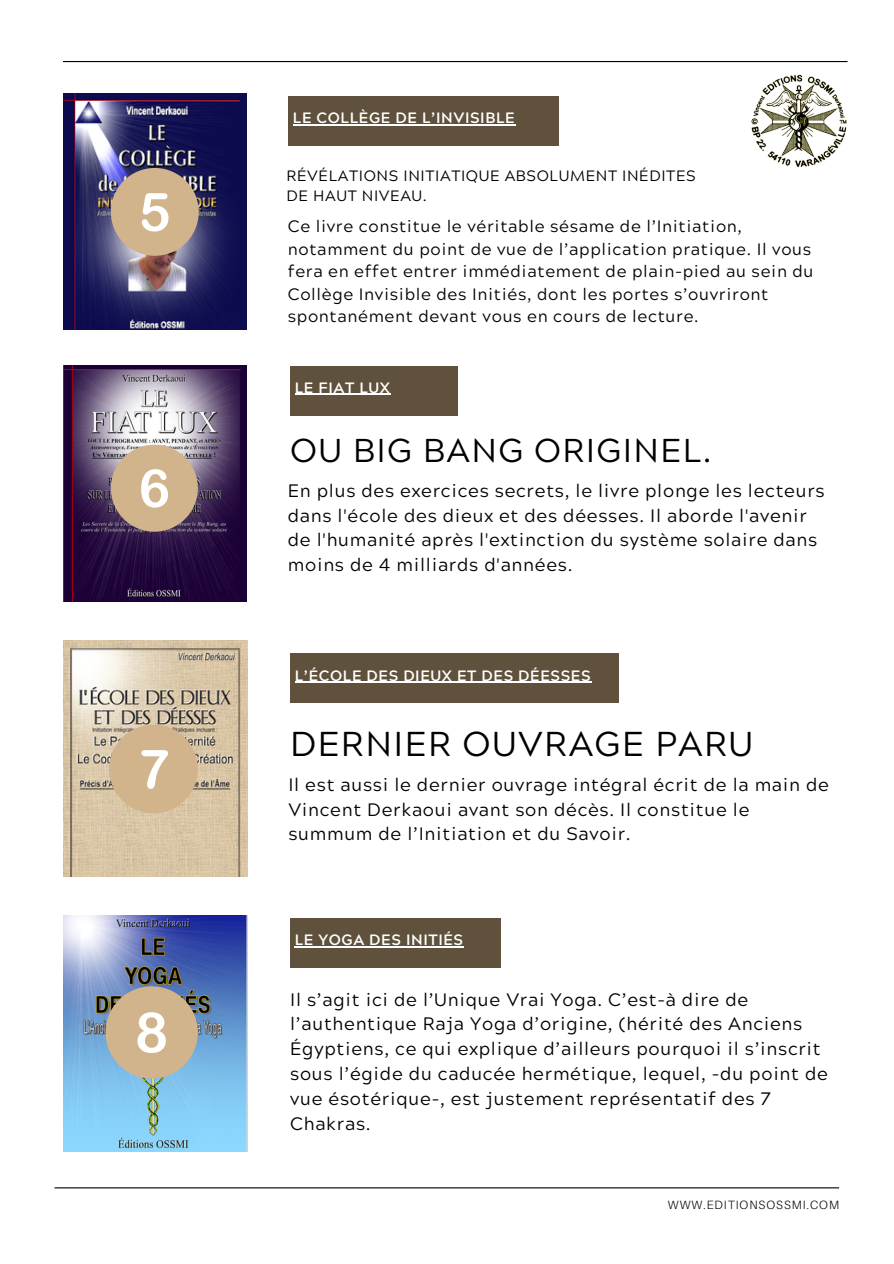
<style>
.page{position:relative;width:894px;height:1264px;background:#fff}
.page>*{position:absolute;margin:0;border:0;box-sizing:border-box;transform-origin:0 0}
.t1{font:34.5px "Acherus Grotesque";letter-spacing:.04em;color:#000}
.t2{font:33px "Acherus Grotesque";letter-spacing:.04em;color:#000}
.t3{font:18px/24.8px "Acherus Grotesque";letter-spacing:.04em;color:#000}
.t4{font:16.5px/22.5px "Acherus Grotesque";letter-spacing:.04em;color:#000}
.t5{font:700 15px "Acherus Grotesque";letter-spacing:.04em;color:#fff}
.t6{font:15px/20.2px "Acherus Grotesque";letter-spacing:.04em;color:#000}
.t7{font:300 12px "Aileron";letter-spacing:.08em;color:#000}
</style>
<div class="page">
<hr style="left:63px;top:61px;width:784px;height:1px;background:#000">
<hr style="left:55px;top:1187px;width:783px;height:1px;background:#000">
<img style="left:63px;top:94px;width:183px;height:236px">
<img style="left:63px;top:365px;width:183px;height:237px">
<img style="left:63px;top:640px;width:184px;height:236px">
<div style="left:288px;top:96px;width:271px;height:50px;background:#5f513c"></div>
<hr style="left:293px;top:125px;width:222px;height:1px;background:#fff">
<div style="left:290px;top:365px;width:167px;height:50px;background:#5f513c"></div>
<hr style="left:294px;top:394px;width:96px;height:1px;background:#fff">
<div style="left:290px;top:653px;width:328px;height:50px;background:#5f513c"></div>
<hr style="left:294px;top:681px;width:297px;height:1px;background:#fff">
<img style="left:63px;top:915px;width:184px;height:236px">
<div style="left:290px;top:918px;width:210px;height:50px;background:#5f513c"></div>
<hr style="left:294px;top:946px;width:169px;height:1px;background:#fff">
<img style="left:751px;top:74px;width:96px;height:93px">
<div style="left:111px;top:168px;width:88px;height:88px;background:#d2b48c;border-radius:50%"></div>
<svg style="left:142px;top:193px;width:26px;height:38px"></svg>
<div style="left:111px;top:444px;width:86px;height:87px;background:#d2b48c;border-radius:50%"></div>
<svg style="left:141px;top:469px;width:27px;height:38px"></svg>
<div style="left:109px;top:724px;width:89px;height:89px;background:#d2b48c;border-radius:50%"></div>
<svg style="left:141px;top:750px;width:27px;height:38px"></svg>
<div style="left:105px;top:986px;width:93px;height:92px;background:#d2b48c;border-radius:50%"></div>
<svg style="left:137px;top:1012px;width:29px;height:41px"></svg>
<h4 class="t5" style="left:293px;top:112px;width:223px">LE COLLÈGE DE L’INVISIBLE</h4>
<p class="t6" style="left:286px;top:168px;width:410px">RÉVÉLATIONS INITIATIQUE ABSOLUMENT INÉDITES<br>DE HAUT NIVEAU.</p>
<h3 class="t4" style="left:288px;top:217px;width:527px">Ce livre constitue le véritable sésame de l’Initiation, notamment du point de vue de l’application pratique. Il vous fera en effet entrer immédiatement de plain-pied au sein du Collège Invisible des Initiés, dont les portes s’ouvriront spontanément devant vous en cours de lecture.</h3>
<p class="t5" style="left:294px;top:381px;width:97px">LE FIAT LUX</p>
<p class="t2" style="left:290px;top:437px;width:423px">OU BIG BANG ORIGINEL.</p>
<h2 class="t3" style="left:288px;top:480px;width:538px">En plus des exercices secrets, le livre plonge les lecteurs dans l'école des dieux et des déesses. Il aborde l'avenir de l'humanité après l'extinction du système solaire dans moins de 4 milliards d'années.</h2>
<h2 class="t5" style="left:294px;top:669px;width:297px">L’ÉCOLE DES DIEUX ET DES DÉESSES</h2>
<h1 class="t1" style="left:290px;top:729px;width:464px">DERNIER OUVRAGE PARU</h1>
<h1 class="t3" style="left:288px;top:774px;width:542px">Il est aussi le dernier ouvrage intégral écrit de la main de<br>Vincent Derkaoui avant son décès. Il constitue le summum de l’Initiation et du Savoir.</h1>
<p class="t5" style="left:294px;top:934px;width:170px">LE YOGA DES INITIÉS</p>
<p class="t3" style="left:290px;top:989px;width:539px">Il s’agit ici de l’Unique Vrai Yoga. C’est-à dire de l’authentique Raja Yoga d’origine, (hérité des Anciens Égyptiens, ce qui explique d’ailleurs pourquoi il s’inscrit sous l’égide du caducée hermétique, lequel, -du point de vue ésotérique-, est justement représentatif des 7<br>Chakras.</p>
<h2 class="t7" style="left:667px;top:1197px;width:173px">WWW.EDITIONSOSSMI.COM</h2>
</div>
